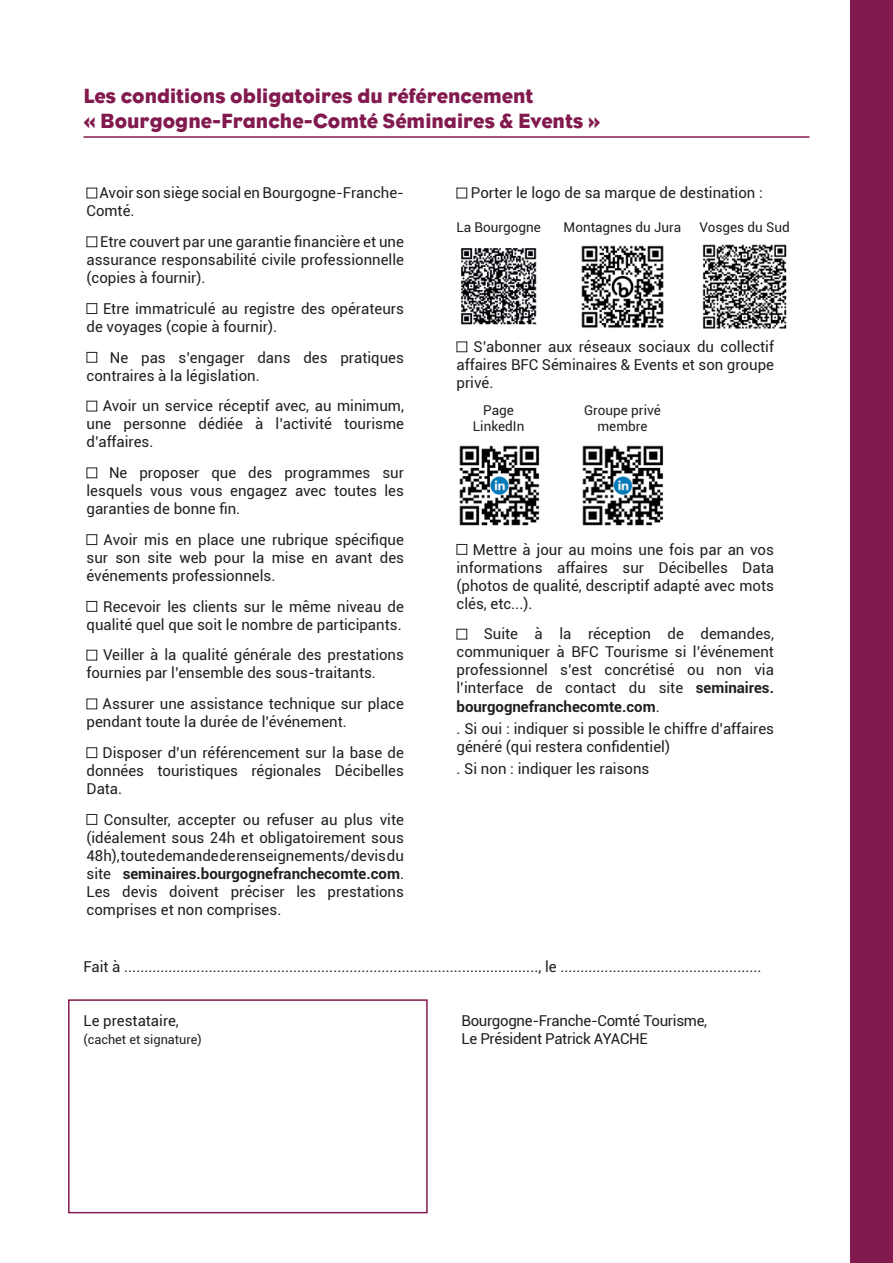
<style>
.page{position:relative;width:893px;height:1263px;background:#fff}
.page>*{position:absolute;margin:0;border:0;box-sizing:border-box;transform-origin:0 0}
.Titres{font:21px/25.2px "Eagle";color:#821a4f}
.t1{font:15px/18px "Roboto";color:#231f20;text-align:justify}
.t2{font:15px "Roboto";letter-spacing:-.02em;color:#231f20}
.Sous_titre{font:13.5px/16.2px "Roboto";color:#231f20;text-align:center}
.t3{font:12.75px "Roboto";color:#231f20}
.s1{font-weight:700}
</style>
<div class="page">
<div style="left:87px;top:236px;width:10px;height:11px;border:1px solid #231f20"></div>
<div style="left:87px;top:303px;width:10px;height:11px;border:1px solid #231f20"></div>
<div style="left:87px;top:352px;width:10px;height:11px;border:1px solid #231f20"></div>
<div style="left:87px;top:534px;width:10px;height:11px;border:1px solid #231f20"></div>
<div style="left:87px;top:601px;width:10px;height:11px;border:1px solid #231f20"></div>
<div style="left:87px;top:747px;width:10px;height:11px;border:1px solid #231f20"></div>
<div style="left:87px;top:814px;width:10px;height:11px;border:1px solid #231f20"></div>
<div style="left:457px;top:544px;width:10px;height:11px;border:1px solid #231f20"></div>
<div style="left:457px;top:629px;width:10px;height:10px;border:1px solid #231f20"></div>
<div style="left:850px;top:0;width:43px;height:1263px;background:#821a4f"></div>
<div style="left:68px;top:999px;width:360px;height:214px;border:2px solid #821a4f"></div>
<hr style="left:83px;top:136px;width:726px;height:2px;background:#821a4f">
<img style="left:461px;top:248px;width:76px;height:77px">
<img style="left:581px;top:245px;width:83px;height:83px">
<img style="left:702px;top:244px;width:85px;height:85px">
<img style="left:459px;top:445px;width:81px;height:81px">
<img style="left:582px;top:445px;width:82px;height:81px">
<p class="Titres" style="left:83px;top:83px;width:518px">Les conditions obligatoires du référencement<br>« Bourgogne-Franche-Comté Séminaires &amp; Events »</p>
<p class="t1" style="left:87px;top:183px;width:319px;text-indent:13px">Avoir son siège social en Bourgogne-Franche-<br>Comté.</p>
<p class="t1" style="left:87px;top:232px;width:319px;text-indent:14px">Etre couvert par une garantie financière et une assurance responsabilité civile professionnelle (copies à fournir).</p>
<p class="t1" style="left:87px;top:299px;width:319px;text-indent:16px">Etre immatriculé au registre des opérateurs de voyages (copie à fournir).</p>
<p class="t1" style="left:87px;top:348px;width:319px;text-indent:23px">Ne pas s’engager dans des pratiques contraires à la législation.</p>
<p class="t1" style="left:87px;top:396px;width:319px;text-indent:16px">Avoir un service réceptif avec, au minimum, une personne dédiée à l’activité tourisme d’affaires.</p>
<p class="t1" style="left:87px;top:463px;width:319px;text-indent:23px">Ne proposer que des programmes sur lesquels vous vous engagez avec toutes les garanties de bonne fin.</p>
<p class="t1" style="left:87px;top:530px;width:319px;text-indent:17px">Avoir mis en place une rubrique spécifique sur son site web pour la mise en avant des événements professionnels.</p>
<p class="t1" style="left:87px;top:597px;width:319px;text-align:right">Recevoir les clients sur le même niveau de qualité quel que soit le nombre de participants.</p>
<p class="t1" style="left:87px;top:645px;width:319px;text-indent:16px">Veiller à la qualité générale des prestations fournies par l’ensemble des sous-traitants.</p>
<p class="t1" style="left:87px;top:694px;width:319px;text-indent:16px">Assurer une assistance technique sur place pendant toute la durée de l’événement.</p>
<p class="t1" style="left:87px;top:743px;width:319px;text-indent:16px">Disposer d’un référencement sur la base de données touristiques régionales Décibelles Data.</p>
<p class="t1" style="left:87px;top:810px;width:319px;text-indent:17px">Consulter, accepter ou refuser au plus vite (idéalement sous 24h et obligatoirement sous 48h), toute demande de renseignements/devis du site <span class="s1">seminaires.bourgognefranchecomte.com</span>.<br>Les devis doivent préciser les prestations comprises et non comprises.</p>
<p class="t1" style="left:471px;top:183px;width:294px">Porter le logo de sa marque de destination :</p>
<p class="Sous_titre" style="left:456px;top:219px;width:86px">La Bourgogne</p>
<p class="Sous_titre" style="left:564px;top:219px;width:119px">Montagnes du Jura</p>
<p class="Sous_titre" style="left:699px;top:219px;width:92px">Vosges du Sud</p>
<p class="t1" style="left:457px;top:337px;width:319px;text-indent:17px">S’abonner aux réseaux sociaux du collectif affaires BFC Séminaires &amp; Events et son groupe privé.</p>
<p class="Sous_titre" style="left:473px;top:402px;width:53px">Page<br>LinkedIn</p>
<p class="Sous_titre" style="left:584px;top:402px;width:78px">Groupe privé membre</p>
<p class="t1" style="left:457px;top:540px;width:319px;text-indent:16px">Mettre à jour au moins une fois par an vos informations affaires sur Décibelles Data (photos de qualité, descriptif adapté avec mots clés, etc...).</p>
<p class="t1" style="left:457px;top:625px;width:319px;text-indent:27px">Suite à la réception de demandes, communiquer à BFC Tourisme si l’événement professionnel s’est concrétisé ou non via l’interface de contact du site <span class="s1">seminaires. bourgognefranchecomte.com</span>.</p>
<p class="t1" style="left:457px;top:719px;width:319px">. Si oui : indiquer si possible le chiffre d’affaires généré (qui restera confidentiel)</p>
<p class="t1" style="left:457px;top:759px;width:194px">. Si non : indiquer les raisons</p>
<p class="t1" style="left:83px;top:957px;width:679px">Fait à ......................................................................................................., le ..................................................</p>
<p class="t1" style="left:83px;top:1011px;width:97px">Le prestataire,</p>
<p class="t2" style="left:461px;top:1010px;width:247px">Bourgogne-Franche-Comté Tourisme,</p>
<p class="t3" style="left:83px;top:1031px;width:120px">(cachet et signature)</p>
<p class="t2" style="left:461px;top:1028px;width:188px">Le Président Patrick AYACHE</p>
</div>
